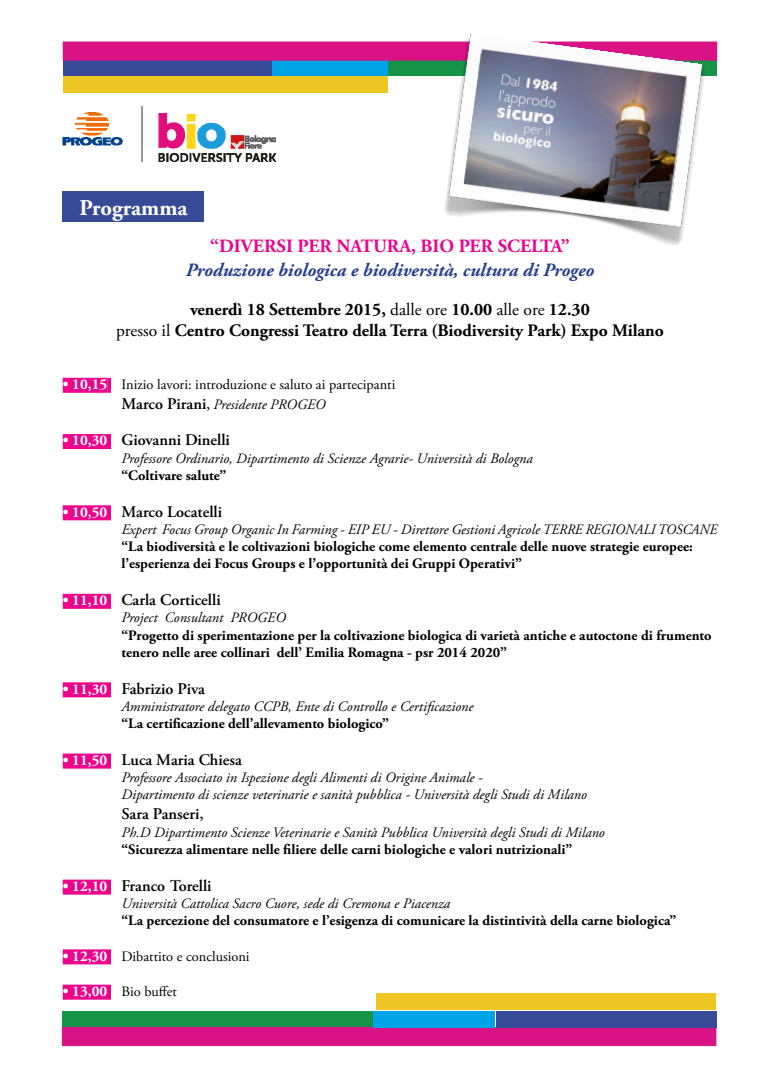
<style>
.page{position:relative;width:780px;height:1088px;background:#fff}
.page>*{position:absolute;margin:0;border:0;box-sizing:border-box;transform-origin:0 0}
.t1{font:700 22.5px "Adobe Garamond Pro";color:#fff}
.t2{font:italic 700 18.75px "Adobe Garamond Pro";color:#253f8e}
.t3{font:700 18.75px "Adobe Garamond Pro";color:#ed028c}
.t4{font:700 17.5px "Adobe Garamond Pro";color:#000}
.t5{font:600 16.25px "Adobe Garamond Pro";color:#000}
.t6{font:italic 14.38px "Adobe Garamond Pro";color:#000}
.t7{font:700 14.38px/17.2px "Adobe Garamond Pro";color:#000}
.t8{font:14.38px "Adobe Garamond Pro";color:#000}
.s1{font-weight:400}
.s2{font-weight:700;font-size:15px;color:#fff}
.s3{font-weight:600;font-style:normal;font-size:16.25px}
.s4{font-weight:600;font-style:normal}
</style>
<div class="page">
<div style="left:386px;top:59px;width:331px;height:17px;background:#169346"></div>
<div style="left:266px;top:59px;width:122px;height:17px;background:#00a3e5"></div>
<div style="left:62px;top:1011px;width:310px;height:17px;background:#169346"></div>
<div style="left:62px;top:1027px;width:654px;height:19px;background:#d91385"></div>
<div style="left:495px;top:1011px;width:221px;height:17px;background:#364a98"></div>
<div style="left:376px;top:993px;width:340px;height:17px;background:#eec724"></div>
<div style="left:372px;top:1011px;width:122px;height:17px;background:#00a3e5"></div>
<div style="left:63px;top:59px;width:208px;height:17px;background:#364a98"></div>
<div style="left:63px;top:76px;width:324px;height:17px;background:#eec724"></div>
<div style="left:63px;top:42px;width:654px;height:19px;background:#d91385;border:3px solid #d91385"></div>
<img style="left:63px;top:107px;width:213px;height:55px">
<div style="left:63px;top:378px;width:44px;height:15px;background:#ed028c"></div>
<svg style="left:107px;top:378px;width:4px;height:15px"></svg>
<div style="left:63px;top:434px;width:48px;height:15px;background:#ed028c"></div>
<div style="left:63px;top:505px;width:48px;height:15px;background:#ed028c"></div>
<div style="left:63px;top:594px;width:48px;height:15px;background:#ed028c"></div>
<div style="left:63px;top:682px;width:48px;height:15px;background:#ed028c"></div>
<div style="left:63px;top:753px;width:48px;height:15px;background:#ed028c"></div>
<div style="left:63px;top:879px;width:48px;height:15px;background:#ed028c"></div>
<div style="left:63px;top:949px;width:48px;height:15px;background:#ed028c"></div>
<div style="left:63px;top:984px;width:48px;height:15px;background:#ed028c"></div>
<img style="left:443px;top:33px;width:263px;height:213px">
<div style="left:63px;top:192px;width:141px;height:30px;background:#364a98"></div>
<p class="t1" style="left:79px;top:195px;width:110px">Programma</p>
<p class="t3" style="left:210px;top:235px;width:361px">“DIVERSI PER NATURA, BIO PER SCELTA”</p>
<p class="t2" style="left:186px;top:259px;width:410px">Produzione biologica e biodiversità, cultura di Progeo</p>
<p class="t4" style="left:190px;top:299px;width:401px">venerdì 18 Settembre 2015, <span class="s1">dalle ore</span> 10.00 <span class="s1">alle ore</span> 12.30</p>
<p class="t4" style="left:116px;top:320px;width:549px"><span class="s1">presso il</span> Centro Congressi Teatro della Terra (Biodiversity Park) Expo Milano</p>
<p class="t8" style="left:63px;top:376px;width:334px"><span class="s2">• 10,15</span> Inizio lavori: introduzione e saluto ai partecipanti</p>
<p class="t6" style="left:121px;top:395px;width:206px"><span class="s3">Marco Pirani</span><span class="s4">,</span> Presidente PROGEO</p>
<p class="t5" style="left:63px;top:431px;width:169px"><span class="s2">• 10,30</span> Giovanni Dinelli</p>
<p class="t6" style="left:121px;top:449px;width:412px">Professore Ordinario, Dipartimento di Scienze Agrarie- Università di Bologna</p>
<p class="t7" style="left:121px;top:467px;width:106px">“Coltivare salute”</p>
<p class="t5" style="left:63px;top:502px;width:161px"><span class="s2">• 10,50</span> Marco Locatelli</p>
<p class="t6" style="left:121px;top:521px;width:597px">Expert Focus Group Organic In Farming - EIP EU - Direttore Gestioni Agricole TERRE REGIONALI TOSCANE</p>
<p class="t7" style="left:121px;top:538px;width:572px">“La biodiversità e le coltivazioni biologiche come elemento centrale delle nuove strategie europee:</p>
<p class="t7" style="left:121px;top:555px;width:402px">l’esperienza dei Focus Groups e l’opportunità dei Gruppi Operativi”</p>
<p class="t5" style="left:63px;top:590px;width:159px"><span class="s2">• 11,10</span> Carla Corticelli</p>
<p class="t6" style="left:121px;top:609px;width:166px">Project Consultant PROGEO</p>
<p class="t7" style="left:121px;top:627px;width:591px">“Progetto di sperimentazione per la coltivazione biologica di varietà antiche e autoctone di frumento tenero nelle aree collinari dell’ Emilia Romagna - psr 2014 2020”</p>
<p class="t5" style="left:63px;top:679px;width:144px"><span class="s2">• 11,30</span> Fabrizio Piva</p>
<p class="t6" style="left:121px;top:698px;width:353px">Amministratore delegato CCPB, Ente di Controllo e Certificazione</p>
<p class="t7" style="left:121px;top:715px;width:269px">“La certificazione dell’allevamento biologico”</p>
<p class="t5" style="left:63px;top:750px;width:181px"><span class="s2">• 11,50</span> Luca Maria Chiesa</p>
<p class="t6" style="left:121px;top:769px;width:362px">Professore Associato in Ispezione degli Alimenti di Origine Animale -</p>
<p class="t6" style="left:121px;top:786px;width:467px">Dipartimento di scienze veterinarie e sanità pubblica - Università degli Studi di Milano</p>
<p class="t5" style="left:121px;top:804px;width:83px">Sara Panseri,</p>
<p class="t6" style="left:121px;top:824px;width:484px">Ph.D Dipartimento Scienze Veterinarie e Sanità Pubblica Università degli Studi di Milano</p>
<p class="t7" style="left:121px;top:841px;width:452px">“Sicurezza alimentare nelle filiere delle carni biologiche e valori nutrizionali”</p>
<p class="t5" style="left:63px;top:876px;width:150px"><span class="s2">• 12,10</span> Franco Torelli</p>
<p class="t6" style="left:121px;top:895px;width:330px">Università Cattolica Sacro Cuore, sede di Cremona e Piacenza</p>
<p class="t7" style="left:121px;top:912px;width:556px">“La percezione del consumatore e l’esigenza di comunicare la distintività della carne biologica”</p>
<p class="t8" style="left:63px;top:947px;width:188px"><span class="s2">• 12,30</span> Dibattito e conclusioni</p>
<p class="t8" style="left:63px;top:983px;width:116px"><span class="s2">• 13,00</span> Bio buffet</p>
</div>
